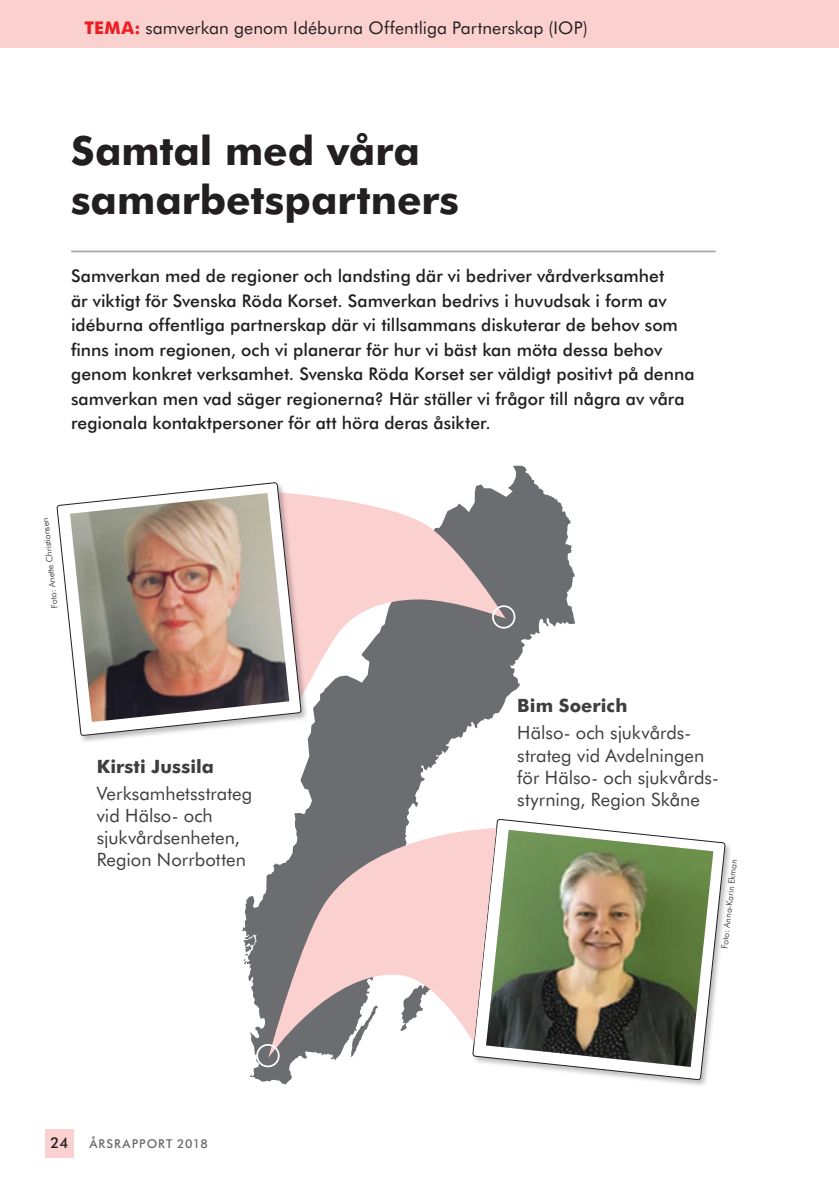
<style>
.page{position:relative;width:839px;height:1191px;background:#fff}
.page>*{position:absolute;margin:0;border:0;box-sizing:border-box;transform-origin:0 0}
.Rubrik{font:700 40.25px/48.3px "Futura BT";color:#231f20}
.Mellis{font:18.38px/22.1px "Futura BT";color:#3e3e3f}
.Mellis-2{font:700 18.38px "Futura BT";letter-spacing:.005em;color:#3e3e3f}
.Ingress{font:500 17.5px/24.5px "Futura BT";color:#231f20}
.t1{font:17.5px "Futura BT";letter-spacing:.005em;color:#231f20}
.t2{font:500 14.88px "Futura BT";color:#231f20}
.t3{font:500 12.25px "Futura BT";letter-spacing:.075em;color:#6c6d70}
.FOTO{font:300 8.75px "Futura BT";color:#231f20}
.s1{font-weight:700;color:#ee1d23}
</style>
<div class="page">
<hr style="left:71px;top:250px;width:644px;height:2px;background:#a8a9ad">
<div style="left:45px;top:1128px;width:29px;height:29px;background:#fbd1d0"></div>
<div style="left:0;top:0;width:838px;height:48px;background:#fbd1d0"></div>
<svg style="left:242px;top:466px;width:333px;height:618px"></svg>
<div style="left:470px;top:817px;width:262px;height:269px;background:#231f20;opacity:.3"></div>
<svg style="left:472px;top:819px;width:253px;height:260px"></svg>
<img style="left:486px;top:829px;width:227px;height:238px">
<svg style="left:308px;top:492px;width:197px;height:209px;background:#bcabac"></svg>
<svg style="left:268px;top:828px;width:228px;height:230px;fill:#fbd1d0"></svg>
<div style="left:492px;top:605px;width:23px;height:23px;border:2px solid #fff;border-radius:50%"></div>
<div style="left:55px;top:480px;width:253px;height:262px;background:#231f20;opacity:.3"></div>
<svg style="left:57px;top:480px;width:244px;height:257px"></svg>
<img style="left:70px;top:493px;width:219px;height:229px">
<div style="left:256px;top:1044px;width:23px;height:23px;border:2px solid #fff;border-radius:50%"></div>
<p class="t1" style="left:84px;top:17px;width:504px"><span class="s1">TEMA:</span> samverkan genom Idéburna Offentliga Partnerskap (IOP)</p>
<p class="Rubrik" style="left:71px;top:127px;width:389px">Samtal med våra samarbetspartners</p>
<p class="Ingress" style="left:71px;top:263px;width:624px">Samverkan med de regioner och landsting där vi bedriver vårdverksamhet<br>är viktigt för Svenska Röda Korset. Samverkan bedrivs i huvudsak i form av idéburna offentliga partnerskap där vi tillsammans diskuterar de behov som finns inom regionen, och vi planerar för hur vi bäst kan möta dessa behov genom konkret verksamhet. Svenska Röda Korset ser väldigt positivt på denna samverkan men vad säger regionerna? Här ställer vi frågor till några av våra regionala kontaktpersoner för att höra deras åsikter.</p>
<p class="FOTO" style="left:49px;top:609px;width:93px;rotate:-96deg">Foto: Anette Christiansen</p>
<p class="Mellis-2" style="left:97px;top:755px;width:119px">Kirsti Jussila</p>
<p class="Mellis" style="left:97px;top:782px;width:157px">Verksamhetsstrateg vid Hälso- och sjukvårdsenheten,<br>Region Norrbotten</p>
<p class="Mellis-2" style="left:517px;top:694px;width:111px">Bim Soerich</p>
<p class="Mellis" style="left:517px;top:722px;width:200px">Hälso- och sjukvårds&shy;strateg vid Avdelningen för Hälso- och sjukvårds&shy;styrning, Region Skåne</p>
<p class="FOTO" style="left:719px;top:948px;width:91px;rotate:-84deg">Foto: Anna-Karin Ekman</p>
<p class="t2" style="left:51px;top:1133px;width:19px">24</p>
<p class="t3" style="left:89px;top:1136px;width:120px">ÅRSRAPPORT 2018</p>
</div>
